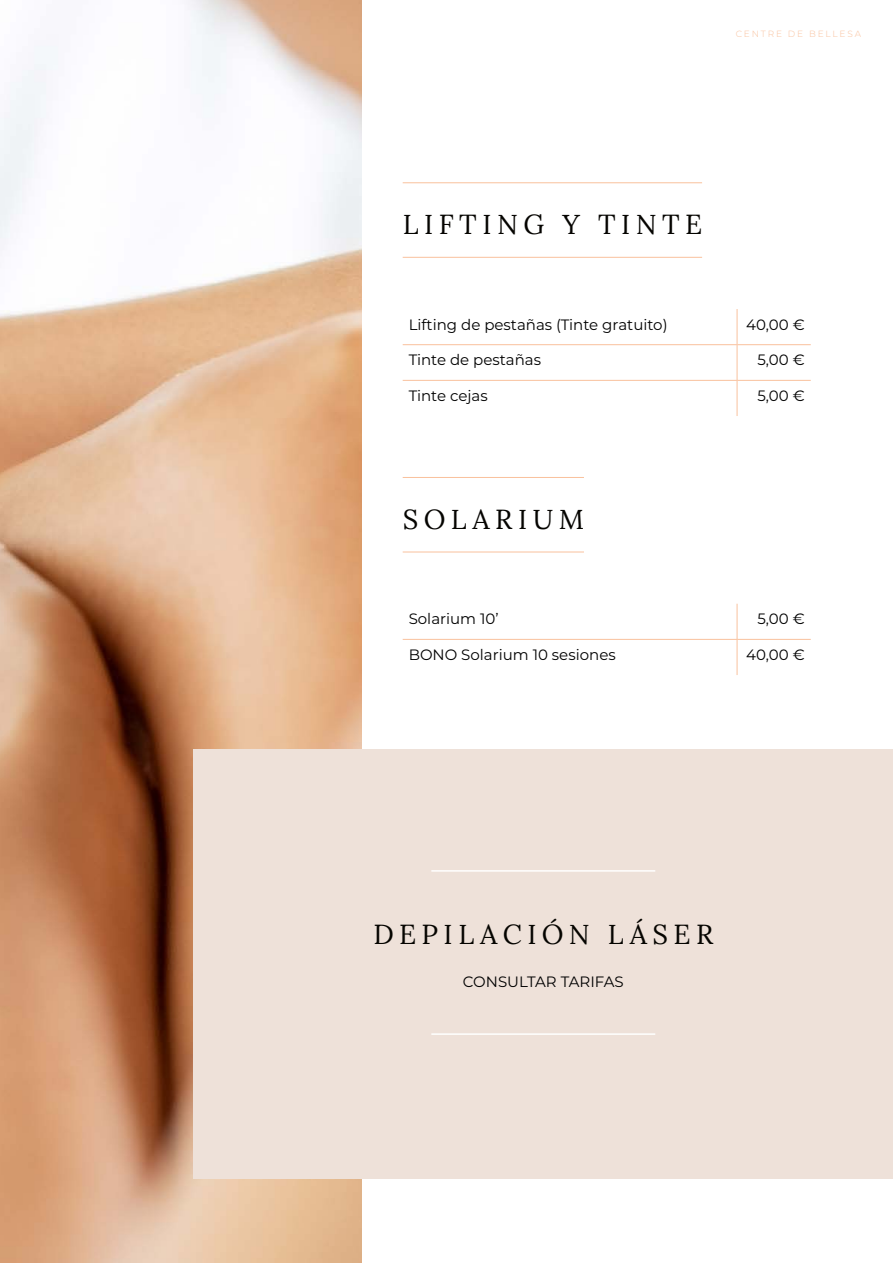
<style>
.page{position:relative;width:893px;height:1263px;background:#fff}
.page>*{position:absolute;margin:0;border:0;box-sizing:border-box;transform-origin:0 0}
.t1{font:27.45px "Lora";letter-spacing:.2em;color:#050400}
.t2{font:15px "Montserrat";color:#000}
.t3{font:300 9px "Montserrat";letter-spacing:.2em;color:#f9c19d}
</style>
<div class="page">
<hr style="left:403px;top:182px;width:299px;height:1px;background:#f9c19d">
<hr style="left:403px;top:477px;width:181px;height:1px;background:#f9c19d">
<hr style="left:403px;top:257px;width:299px;height:1px;background:#f9c19d">
<hr style="left:403px;top:552px;width:181px;height:1px;background:#f9c19d">
<hr style="left:737px;top:309px;width:1px;height:35px;background:#f9c19d">
<hr style="left:403px;top:344px;width:334px;height:1px;background:#f9c19d">
<hr style="left:737px;top:344px;width:74px;height:1px;background:#f9c19d">
<hr style="left:737px;top:345px;width:1px;height:35px;background:#f9c19d">
<hr style="left:403px;top:380px;width:334px;height:1px;background:#f9c19d">
<hr style="left:737px;top:380px;width:74px;height:1px;background:#f9c19d">
<hr style="left:737px;top:381px;width:1px;height:35px;background:#f9c19d">
<hr style="left:737px;top:604px;width:1px;height:35px;background:#f9c19d">
<hr style="left:403px;top:639px;width:334px;height:1px;background:#f9c19d">
<hr style="left:737px;top:639px;width:74px;height:1px;background:#f9c19d">
<hr style="left:737px;top:640px;width:1px;height:35px;background:#f9c19d">
<img style="left:0;top:0;width:361px;height:1263px">
<div style="left:194px;top:749px;width:699px;height:429px;background:#eee1d9"></div>
<hr style="left:431px;top:1033px;width:224px;height:2px;background:#fff">
<hr style="left:431px;top:870px;width:224px;height:2px;background:#fff">
<p class="t3" style="left:736px;top:28px;width:127px">CENTRE DE BELLESA</p>
<h1 class="t1" style="left:403px;top:203px;width:301px">LIFTING Y TINTE</h1>
<p class="t2" style="left:409px;top:314px;width:260px">Lifting de pestañas (Tinte gratuito)</p>
<p class="t2" style="left:746px;top:314px;width:60px">40,00 €</p>
<p class="t2" style="left:409px;top:350px;width:134px">Tinte de pestañas</p>
<p class="t2" style="left:757px;top:350px;width:49px">5,00 €</p>
<p class="t2" style="left:409px;top:385px;width:81px">Tinte cejas</p>
<p class="t2" style="left:757px;top:385px;width:49px">5,00 €</p>
<h1 class="t1" style="left:403px;top:498px;width:183px">SOLARIUM</h1>
<p class="t2" style="left:409px;top:609px;width:91px">Solarium 10’</p>
<p class="t2" style="left:757px;top:609px;width:49px">5,00 €</p>
<p class="t2" style="left:409px;top:644px;width:209px">BONO Solarium 10 sesiones</p>
<p class="t2" style="left:746px;top:644px;width:60px">40,00 €</p>
<h1 class="t1" style="left:373px;top:913px;width:341px">DEPILACIÓN LÁSER</h1>
<p class="t2" style="left:463px;top:971px;width:163px">CONSULTAR TARIFAS</p>
</div>
